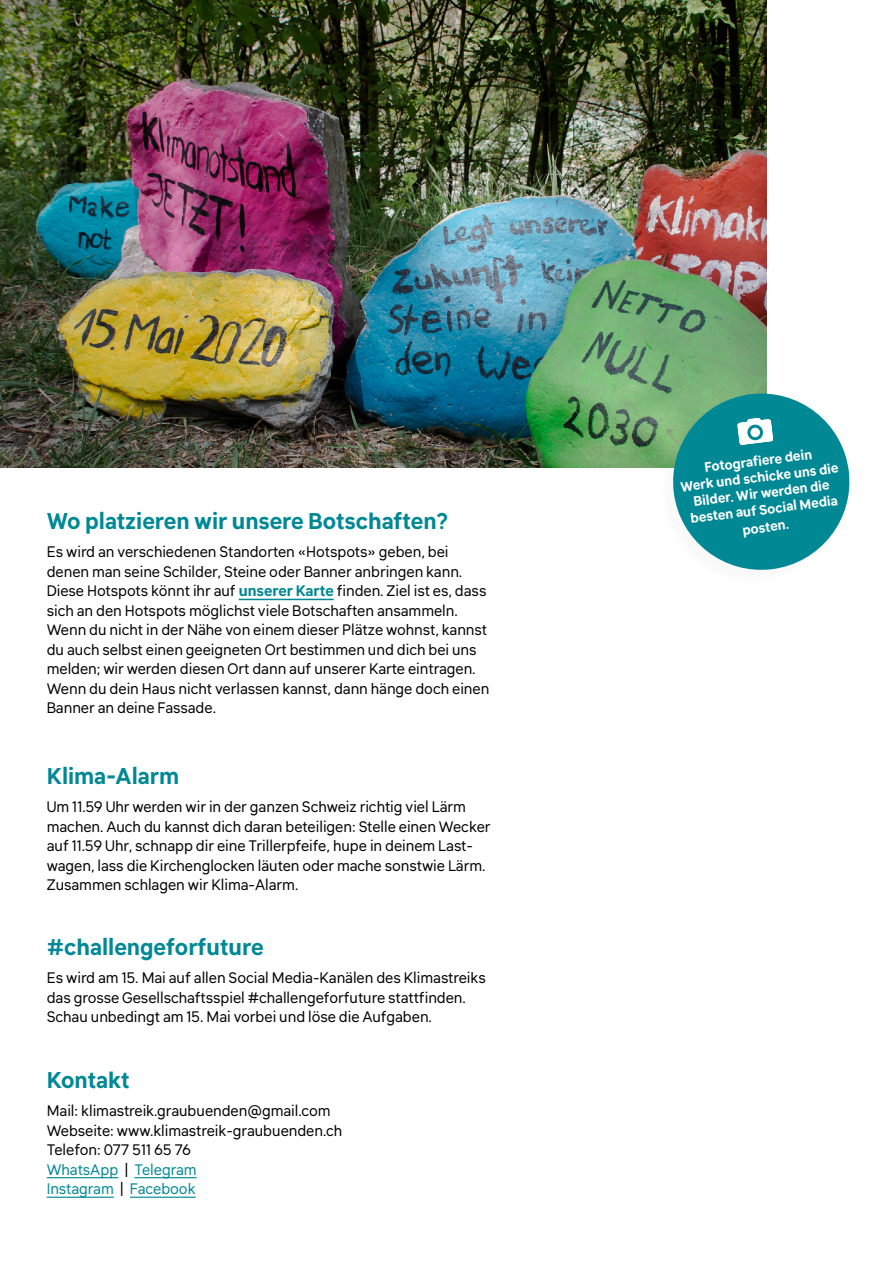
<style>
.page{position:relative;width:893px;height:1263px;background:#fff}
.page>*{position:absolute;margin:0;border:0;box-sizing:border-box;transform-origin:0 0}
.t1{font:700 22.5px "Klima";color:#008895}
.t2{font:15px/19.5px "Klima";color:#000}
.t3{font:700 13.5px/16.2px "Klima";color:#fff;text-align:center}
.s1{font-weight:700;color:#008895}
.s2{color:#008895}
</style>
<div class="page">
<hr style="left:239px;top:599px;width:95px;height:1px;background:#008895">
<hr style="left:47px;top:1177px;width:71px;height:1px;background:#008895">
<hr style="left:134px;top:1177px;width:63px;height:1px;background:#008895">
<hr style="left:47px;top:1196px;width:67px;height:2px;background:#008895">
<hr style="left:130px;top:1196px;width:66px;height:2px;background:#008895">
<img style="left:0;top:0;width:767px;height:468px">
<div style="left:656px;top:394px;width:193px;height:193px;background:#000;opacity:.03"></div>
<svg style="left:668px;top:388px;width:182px;height:187px"></svg>
<svg style="left:749px;top:425px;width:13px;height:14px"></svg>
<div style="left:747px;top:424px;width:16px;height:17px;border:3px solid #008895;border-radius:6px"></div>
<h1 class="t1" style="left:47px;top:503px;width:403px">Wo platzieren wir unsere Botschaften?</h1>
<p class="t2" style="left:47px;top:541px;width:444px">Es wird an verschiedenen Standorten «Hotspots» geben, bei denen man seine Schilder, Steine oder Banner anbringen kann.<br>Diese Hotspots könnt ihr auf <span class="s1">unserer Karte</span> finden. Ziel ist es, dass sich an den Hotspots möglichst viele Botschaften ansammeln.<br>Wenn du nicht in der Nähe von einem dieser Plätze wohnst, kannst du auch selbst einen geeigneten Ort bestimmen und dich bei uns melden; wir werden diesen Ort dann auf unserer Karte eintragen.<br>Wenn du dein Haus nicht verlassen kannst, dann hänge doch einen Banner an deine Fassade.</p>
<h1 class="t1" style="left:47px;top:758px;width:134px">Klima-Alarm</h1>
<p class="t2" style="left:47px;top:796px;width:445px">Um 11.59 Uhr werden wir in der ganzen Schweiz richtig viel Lärm machen. Auch du kannst dich daran beteiligen: Stelle einen Wecker auf 11.59 Uhr, schnapp dir eine Trillerpfeife, hupe in deinem Last&shy;wagen, lass die Kirchenglocken läuten oder mache sonstwie Lärm.<br>Zusammen schlagen wir Klima-Alarm.</p>
<h1 class="t1" style="left:47px;top:929px;width:218px">#challengeforfuture</h1>
<p class="t2" style="left:47px;top:967px;width:441px">Es wird am 15. Mai auf allen Social Media-Kanälen des Klimastreiks das grosse Gesellschaftsspiel #challengeforfuture stattfinden.<br>Schau unbedingt am 15. Mai vorbei und löse die Aufgaben.</p>
<h1 class="t1" style="left:47px;top:1062px;width:84px">Kontakt</h1>
<p class="t2" style="left:47px;top:1100px;width:297px">Mail: klimastreik.graubuenden@gmail.com<br>Webseite: www.klimastreik-graubuenden.ch<br>Telefon: 077 511 65 76<br><span class="s2">WhatsApp</span> | <span class="s2">Telegram<br>Instagram</span> | <span class="s2">Facebook</span></p>
<p class="t3" style="left:677px;top:461px;width:160px;rotate:-7deg">Fotografiere dein<br>Werk und schicke uns die<br>Bilder. Wir werden die besten auf Social Media</p>
<p class="t3" style="left:741px;top:521px;width:48px;rotate:-7deg">posten.</p>
</div>
